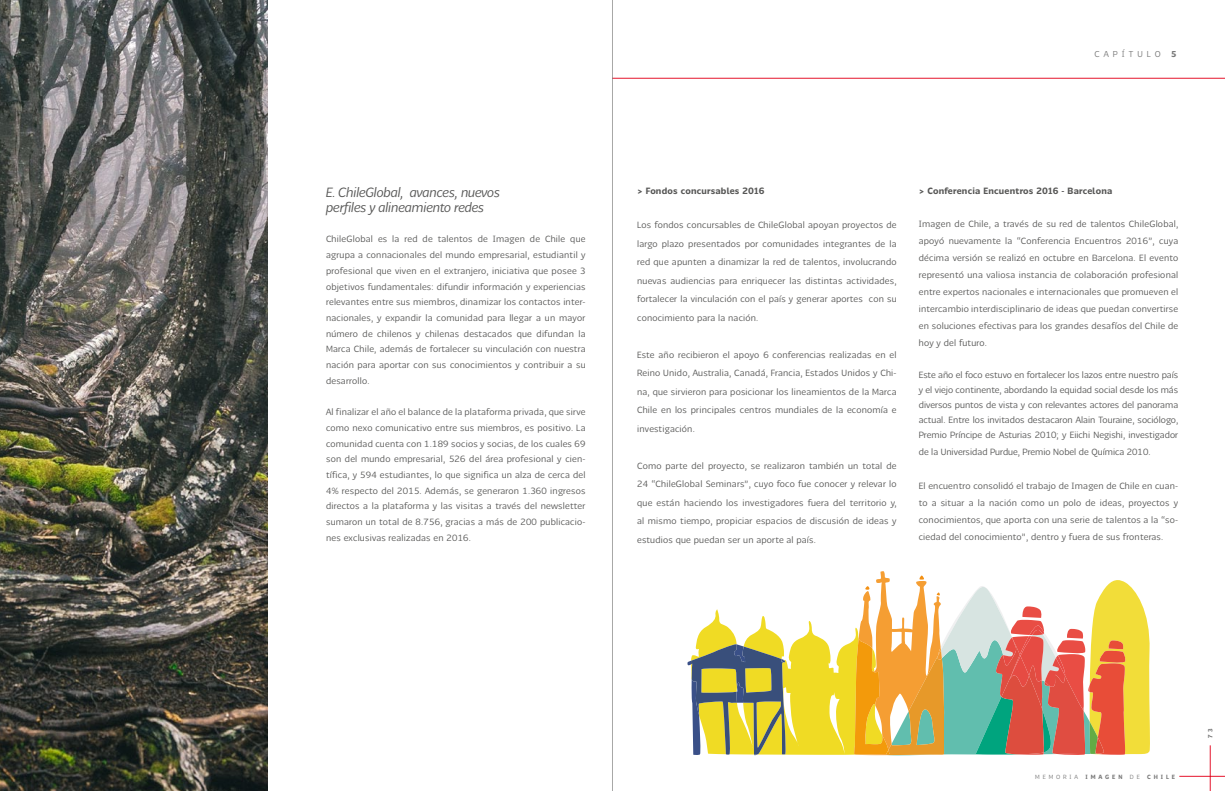
<style>
.page{position:relative;width:1225px;height:791px;background:#fff}
.page>*{position:absolute;margin:0;border:0;box-sizing:border-box;transform-origin:0 0}
.t1{font:13.4px/14.8px "Chilena Italic Fina";letter-spacing:.005em;color:#575756}
.t2{font:9px/15.7px "Chilena Fina";letter-spacing:.025em;color:#575756;text-align:justify}
.t3{font:700 9px "Chilena";letter-spacing:.025em;color:#575756}
.t4{font:9px "Chilena Fina";letter-spacing:.005em;color:#575756}
.t5{font:8.6px "Chilena Fina";letter-spacing:.48em;color:#797979}
.t6{font:700 6px "Chilena";letter-spacing:.48em;color:#797979}
.s1{font-family:"Chilena Gruesa"}
.s2{font-family:"Chilena Fina";font-weight:400}
</style>
<div class="page">
<hr style="left:612px;top:0;width:1px;height:791px;background:#a8a8a7">
<img style="left:0;top:0;width:268px;height:791px">
<hr style="left:612px;top:78px;width:613px;height:1px;background:#e5142c">
<hr style="left:1179px;top:776px;width:46px;height:1px;background:#e5142c">
<hr style="left:1210px;top:745px;width:1px;height:46px;background:#e5142c">
<svg style="left:687px;top:571px;width:463px;height:184px"></svg>
<h1 class="t1" style="left:326px;top:185px;width:175px">E. ChileGlobal, avances, nuevos perfiles y alineamiento redes</h1>
<p class="t2" style="left:326px;top:231px;width:261px">ChileGlobal es la red de talentos de Imagen de Chile que agrupa a connacionales del mundo empresarial, estudiantil y profesional que viven en el extranjero, iniciativa que posee 3 objetivos fundamentales: difundir información y experiencias relevantes entre sus miembros, dinamizar los contactos inter&shy;nacionales, y expandir la comunidad para llegar a un mayor número de chilenos y chilenas destacados que difundan la Marca Chile, además de fortalecer su vinculación con nuestra nación para aportar con sus conocimientos y contribuir a su desarrollo.</p>
<p class="t2" style="left:326px;top:404px;width:261px">Al finalizar el año el balance de la plataforma privada, que sirve como nexo comunicativo entre sus miembros, es positivo. La comunidad cuenta con 1.189 socios y socias, de los cuales 69 son del mundo empresarial, 526 del área profesional y cien&shy;tífica, y 594 estudiantes, lo que significa un alza de cerca del 4% respecto del 2015. Además, se generaron 1.360 ingresos directos a la plataforma y las visitas a través del newsletter sumaron un total de 8.756, gracias a más de 200 publicacio&shy;nes exclusivas realizadas en 2016.</p>
<p class="t5" style="left:1094px;top:49px;width:83px">CAPÍTULO <span class="s1">5</span></p>
<p class="t3" style="left:637px;top:184px;width:129px">&gt; Fondos concursables 2016</p>
<p class="t2" style="left:637px;top:216px;width:261px;line-height:18.5px">Los fondos concursables de ChileGlobal apoyan proyectos de largo plazo presentados por comunidades integrantes de la red que apunten a dinamizar la red de talentos, involucrando nuevas audiencias para enriquecer las distintas actividades, fortalecer la vinculación con el país y generar aportes con su conocimiento para la nación.</p>
<p class="t2" style="left:637px;top:345px;width:261px;line-height:18.5px">Este año recibieron el apoyo 6 conferencias realizadas en el Reino Unido, Australia, Canadá, Francia, Estados Unidos y Chi&shy;na, que sirvieron para posicionar los lineamientos de la Marca Chile en los principales centros mundiales de la economía e investigación.</p>
<p class="t2" style="left:637px;top:456px;width:261px;line-height:18.5px">Como parte del proyecto, se realizaron también un total de 24 “ChileGlobal Seminars”, cuyo foco fue conocer y relevar lo que están haciendo los investigadores fuera del territorio y, al mismo tiempo, propiciar espacios de discusión de ideas y estudios que puedan ser un aporte al país.</p>
<p class="t3" style="left:918px;top:184px;width:195px">&gt; Conferencia Encuentros 2016 - Barcelona</p>
<p class="t2" style="left:918px;top:215px;width:261px;line-height:17px">Imagen de Chile, a través de su red de talentos ChileGlobal, apoyó nuevamente la “Conferencia Encuentros 2016”, cuya décima versión se realizó en octubre en Barcelona. El evento representó una valiosa instancia de colaboración profesional entre expertos nacionales e internacionales que promueven el intercambio interdisciplinario de ideas que puedan convertirse en soluciones efectivas para los grandes desafíos del Chile de hoy y del futuro.</p>
<p class="t2" style="left:918px;top:367px;width:261px;line-height:15px">Este año el foco estuvo en fortalecer los lazos entre nuestro país y el viejo continente, abordando la equidad social desde los más diversos puntos de vista y con relevantes actores del panorama actual. Entre los invitados destacaron Alain Touraine, sociólogo, Premio Príncipe de Asturias 2010; y Eiichi Negishi, investigador</p>
<p class="t4" style="left:918px;top:446px;width:233px">de la Universidad Purdue, Premio Nobel de Química 2010.</p>
<p class="t2" style="left:918px;top:477px;width:261px;line-height:17px">El encuentro consolidó el trabajo de Imagen de Chile en cuan&shy;to a situar a la nación como un polo de ideas, proyectos y conocimientos, que aporta con una serie de talentos a la “so&shy;ciedad del conocimiento”, dentro y fuera de sus fronteras.</p>
<p class="t6" style="left:1035px;top:772px;width:141px"><span class="s2">MEMORIA</span> IMAGEN <span class="s2">DE</span> CHILE</p>
<p class="t6" style="left:1206px;top:738px;width:11px;rotate:-90deg">7 3</p>
</div>
